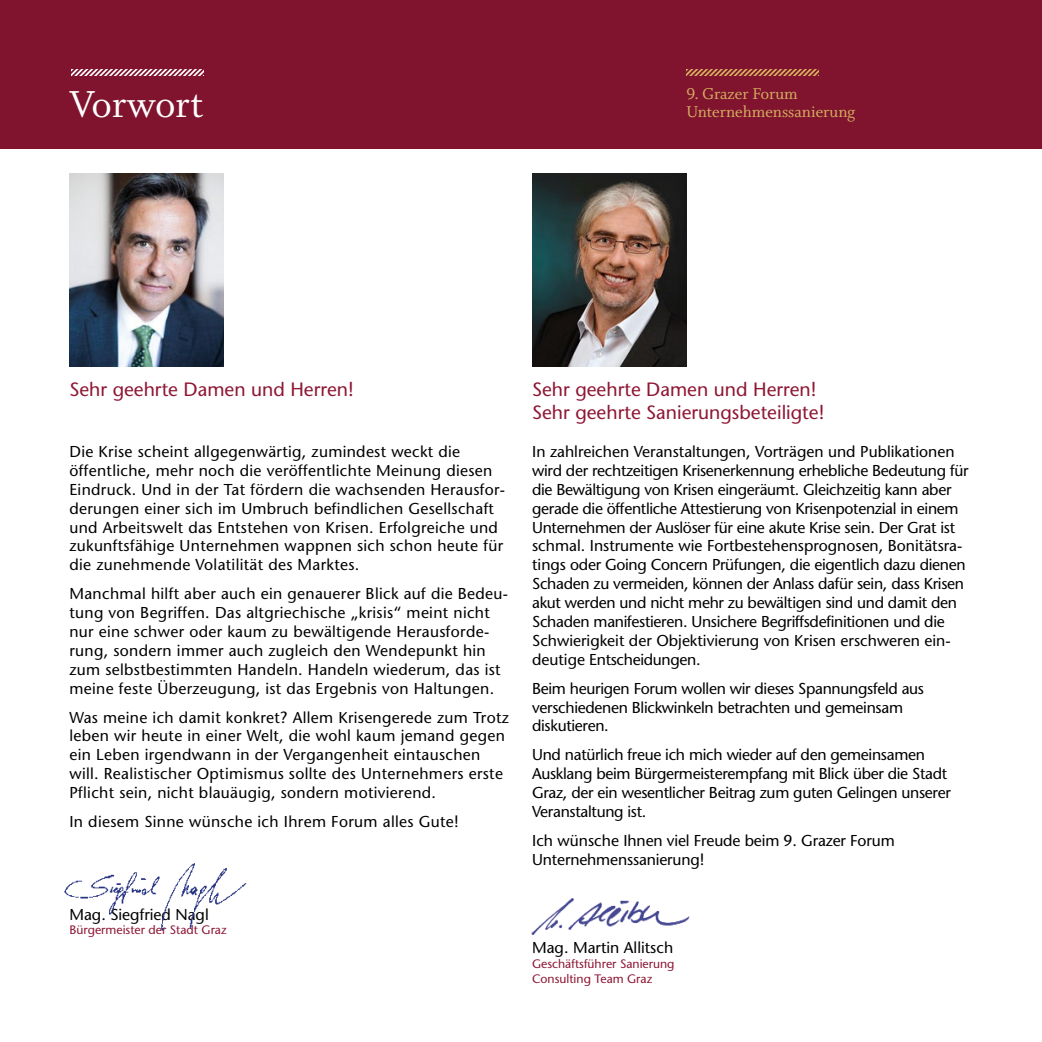
<style>
.page{position:relative;width:1042px;height:1042px;background:#fff}
.page>*{position:absolute;margin:0;border:0;box-sizing:border-box;transform-origin:0 0}
.t1{font:42px "Whitman Roman LF";color:#fff}
.t2{font:19.25px/23.1px "Stone Sans";color:#8e1734}
.t3{font:17.5px/17.5px "Whitman Roman LF";color:#d6b160}
.t4{font:15.75px/18.9px "Stone Sans";letter-spacing:.02em;color:#000}
.t5{font:15.75px/18.9px "Stone Sans";letter-spacing:-.02em;color:#000}
.t6{font:15.75px/18.9px "Stone Sans";color:#000}
.t7{font:12.25px/14.7px "Stone Sans";color:#8e1734}
</style>
<div class="page">
<div style="left:0;top:0;width:1042px;height:149px;background:#80142e"></div>
<img style="left:69px;top:174px;width:155px;height:192px">
<img style="left:532px;top:174px;width:154px;height:192px">
<svg style="left:686px;top:69px;width:132px;height:6px"></svg>
<svg style="left:72px;top:69px;width:131px;height:6px"></svg>
<img style="left:531px;top:898px;width:159px;height:37px">
<img style="left:64px;top:863px;width:183px;height:68px">
<h1 class="t1" style="left:69px;top:81px;width:135px">Vorwort</h1>
<p class="t3" style="left:686px;top:85px;width:170px">9. Grazer Forum<br>Unternehmenssanierung</p>
<p class="t2" style="left:69px;top:377px;width:286px">Sehr geehrte Damen und Herren!</p>
<p class="t4" style="left:69px;top:442px;width:437px">Die Krise scheint allgegenwärtig, zumindest weckt die öffentliche, mehr noch die veröffentlichte Meinung diesen Eindruck. Und in der Tat fördern die wachsenden Herausfor&shy;derungen einer sich im Umbruch befindlichen Gesellschaft und Arbeitswelt das Entstehen von Krisen. Erfolgreiche und zukunftsfähige Unternehmen wappnen sich schon heute für die zunehmende Volatilität des Marktes.</p>
<p class="t4" style="left:69px;top:584px;width:440px">Manchmal hilft aber auch ein genauerer Blick auf die Bedeu&shy;tung von Begriffen. Das altgriechische „krisis“ meint nicht nur eine schwer oder kaum zu bewältigende Herausforde&shy;rung, sondern immer auch zugleich den Wendepunkt hin zum selbstbestimmten Handeln. Handeln wiederum, das ist meine feste Überzeugung, ist das Ergebnis von Haltungen.</p>
<p class="t4" style="left:69px;top:707px;width:441px">Was meine ich damit konkret? Allem Krisengerede zum Trotz leben wir heute in einer Welt, die wohl kaum jemand gegen ein Leben irgendwann in der Vergangenheit eintauschen will. Realistischer Optimismus sollte des Unternehmers erste Pflicht sein, nicht blauäugig, sondern motivierend.</p>
<p class="t4" style="left:69px;top:812px;width:391px">In diesem Sinne wünsche ich Ihrem Forum alles Gute!</p>
<p class="t6" style="left:69px;top:905px;width:141px">Mag. Siegfried Nagl</p>
<p class="t7" style="left:69px;top:923px;width:159px">Bürgermeister der Stadt Graz</p>
<p class="t2" style="left:532px;top:377px;width:294px">Sehr geehrte Damen und Herren!<br>Sehr geehrte Sanierungsbeteiligte!</p>
<p class="t5" style="left:532px;top:442px;width:438px">In zahlreichen Veranstaltungen, Vorträgen und Publikationen wird der rechtzeitigen Krisenerkennung erhebliche Bedeutung für die Bewältigung von Krisen eingeräumt. Gleichzeitig kann aber gerade die öffentliche Attestierung von Krisenpotenzial in einem Unternehmen der Auslöser für eine akute Krise sein. Der Grat ist schmal. Instrumente wie Fortbestehensprognosen, Bonitätsra&shy;tings oder Going Concern Prüfungen, die eigentlich dazu dienen Schaden zu vermeiden, können der Anlass dafür sein, dass Krisen akut werden und nicht mehr zu bewältigen sind und damit den Schaden manifestieren. Unsichere Begriffsdefinitionen und die Schwierigkeit der Objektivierung von Krisen erschweren ein&shy;deutige Entscheidungen.</p>
<p class="t5" style="left:532px;top:679px;width:393px">Beim heurigen Forum wollen wir dieses Spannungsfeld aus verschiedenen Blickwinkeln betrachten und gemeinsam diskutieren.</p>
<p class="t5" style="left:532px;top:745px;width:420px">Und natürlich freue ich mich wieder auf den gemeinsamen Ausklang beim Bürgermeisterempfang mit Blick über die Stadt Graz, der ein wesentlicher Beitrag zum guten Gelingen unserer Veranstaltung ist.</p>
<p class="t6" style="left:532px;top:831px;width:364px">Ich wünsche Ihnen viel Freude beim 9. Grazer Forum<br>Unternehmenssanierung!</p>
<p class="t6" style="left:532px;top:938px;width:143px">Mag. Martin Allitsch</p>
<p class="t7" style="left:532px;top:956px;width:144px">Geschäftsführer Sanierung<br>Consulting Team Graz</p>
</div>
